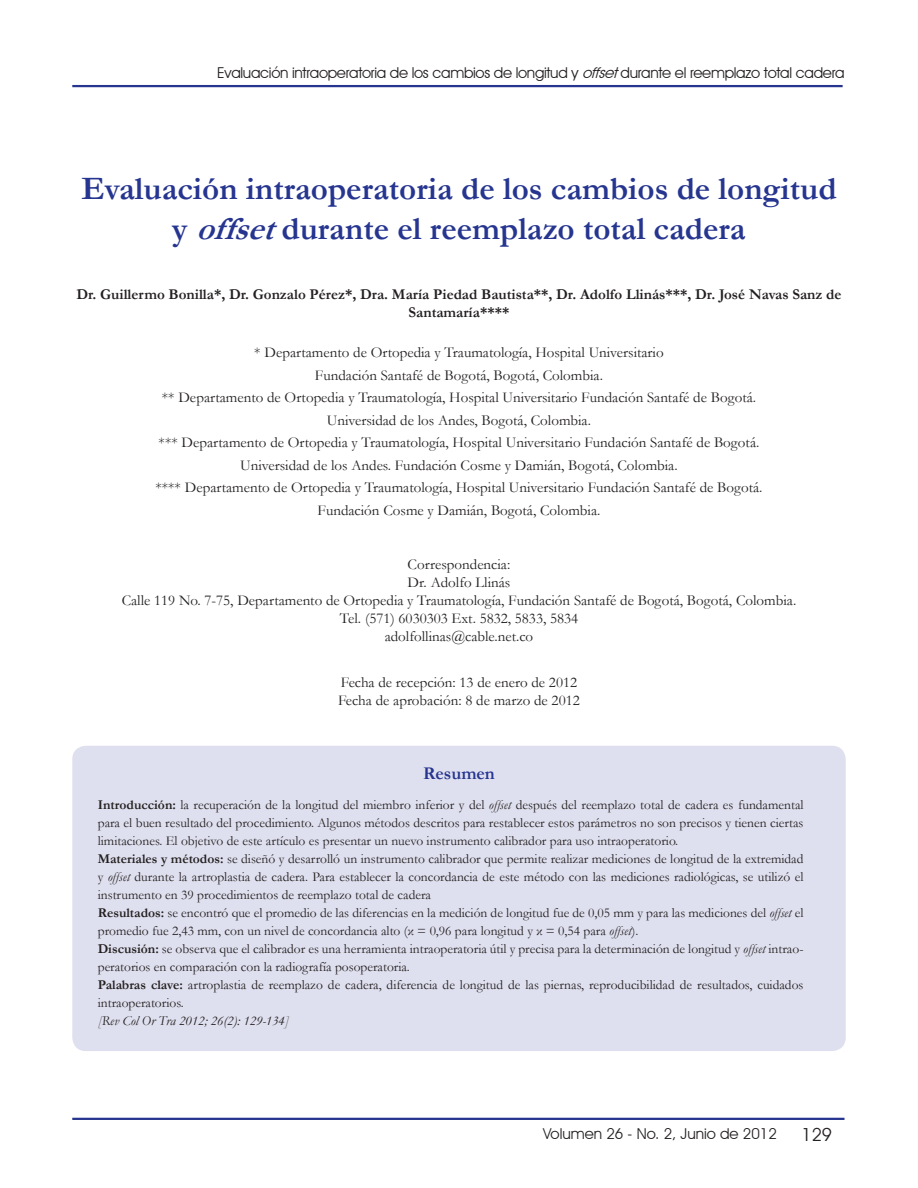
<style>
.page{position:relative;width:918px;height:1188px;background:#fff}
.page>*{position:absolute;margin:0;border:0;box-sizing:border-box;transform-origin:0 0}
.TITULO_ARTICULO{font:700 33px/39.6px "Garamond";color:#26358f;text-align:center}
.TITULO_ABSTRACT{font:700 18px "Garamond";color:#26358f}
.t1{font:18px "Avant Garde IT Cby BT";color:#231f20}
.AUTOR{font:15px "Garamond";color:#231f20}
.AUTOR-2{font:700 15px/18px "Garamond";color:#231f20;text-align:center}
.TITULO_ARTICULO-2{font:15px "Avant Garde IT Cby BT";letter-spacing:-.02em;color:#231f20}
.TITULO_ARTICULO-3{font:15px "Avant Garde IT Cby BT";color:#231f20}
.ABSTRACT{font:13.5px/18px "Garamond";color:#231f20}
.ABSTRACT-2{font:italic 13.5px "Garamond";color:#231f20}
.s1{font-style:italic}
.s2{font-weight:700}
</style>
<div class="page">
<hr style="left:72px;top:1118px;width:773px;height:2px;background:#26358f">
<hr style="left:72px;top:85px;width:771px;height:2px;background:#26358f">
<div style="left:72px;top:746px;width:774px;height:305px;background:#dfe0ef;border-radius:14px"></div>
<p class="TITULO_ARTICULO-2" style="left:217px;top:64px;width:629px">Evaluación intraoperatoria de los cambios de longitud y <span class="s1">offset</span>durante el reemplazo total cadera</p>
<p class="TITULO_ARTICULO" style="left:81px;top:169px;width:757px">Evaluación intraoperatoria de los cambios de longitud y <span class="s1">offset</span>durante el reemplazo total cadera</p>
<p class="AUTOR-2" style="left:76px;top:285px;width:767px">Dr. Guillermo Bonilla*, Dr. Gonzalo Pérez*, Dra. María Piedad Bautista**, Dr. Adolfo Llinás***, Dr. José Navas Sanz de<br>Santamaría****</p>
<p class="AUTOR" style="left:254px;top:342px;width:411px">* Departamento de Ortopedia y Traumatología, Hospital Universitario</p>
<p class="AUTOR" style="left:315px;top:365px;width:290px">Fundación Santafé de Bogotá, Bogotá, Colombia.</p>
<p class="AUTOR" style="left:162px;top:387px;width:596px">** Departamento de Ortopedia y Traumatología, Hospital Universitario Fundación Santafé de Bogotá.</p>
<p class="AUTOR" style="left:327px;top:410px;width:266px">Universidad de los Andes, Bogotá, Colombia.</p>
<p class="AUTOR" style="left:159px;top:432px;width:602px">*** Departamento de Ortopedia y Traumatología, Hospital Universitario Fundación Santafé de Bogotá.</p>
<p class="AUTOR" style="left:240px;top:455px;width:439px">Universidad de los Andes. Fundación Cosme y Damián, Bogotá, Colombia.</p>
<p class="AUTOR" style="left:155px;top:477px;width:609px">**** Departamento de Ortopedia y Traumatología, Hospital Universitario Fundación Santafé de Bogotá.</p>
<p class="AUTOR" style="left:318px;top:500px;width:284px">Fundación Cosme y Damián, Bogotá, Colombia.</p>
<p class="AUTOR" style="left:408px;top:554px;width:104px">Correspondencia:</p>
<p class="AUTOR" style="left:408px;top:572px;width:104px">Dr. Adolfo Llinás</p>
<p class="AUTOR" style="left:122px;top:590px;width:676px">Calle 119 No. 7-75, Departamento de Ortopedia y Traumatología, Fundación Santafé de Bogotá, Bogotá, Colombia.</p>
<p class="AUTOR" style="left:340px;top:608px;width:240px">Tel. (571) 6030303 Ext. 5832, 5833, 5834</p>
<p class="AUTOR" style="left:385px;top:626px;width:150px">adolfollinas@cable.net.co</p>
<p class="AUTOR" style="left:341px;top:672px;width:238px">Fecha de recepción: 13 de enero de 2012</p>
<p class="AUTOR" style="left:338px;top:690px;width:243px">Fecha de aprobación: 8 de marzo de 2012</p>
<p class="TITULO_ABSTRACT" style="left:423px;top:762px;width:73px">Resumen</p>
<p class="ABSTRACT" style="left:98px;top:796px;width:707px;text-align:justify"><span class="s2">Introducción:</span> la recuperación de la longitud del miembro inferior y del <span class="s1">offset</span> después del reemplazo total de cadera es fundamental para el buen resultado del procedimiento. Algunos métodos descritos para restablecer estos parámetros no son precisos y tienen ciertas limitaciones. El objetivo de este artículo es presentar un nuevo instrumento calibrador para uso intraoperatorio.</p>
<p class="ABSTRACT" style="left:98px;top:850px;width:707px;text-align:justify"><span class="s2">Materiales y métodos:</span> se diseñó y desarrolló un instrumento calibrador que permite realizar mediciones de longitud de la extremidad y <span class="s1">offset</span> durante la artroplastia de cadera. Para establecer la concordancia de este método con las mediciones radiológicas, se utilizó el instrumento en 39 procedimientos de reemplazo total de cadera</p>
<p class="ABSTRACT" style="left:98px;top:904px;width:707px"><span class="s2">Resultados:</span> se encontró que el promedio de las diferencias en la medición de longitud fue de 0,05 mm y para las mediciones del <span class="s1">offset</span> el promedio fue 2,43 mm, con un nivel de concordancia alto (κ = 0,96 para longitud y κ = 0,54 para <span class="s1">offset</span>).</p>
<p class="ABSTRACT" style="left:98px;top:940px;width:707px"><span class="s2">Discusión:</span> se observa que el calibrador es una herramienta intraoperatoria útil y precisa para la determinación de longitud y <span class="s1">offset</span> intrao&shy;peratorios en comparación con la radiografía posoperatoria.</p>
<p class="ABSTRACT" style="left:98px;top:976px;width:707px"><span class="s2">Palabras clave:</span> artroplastia de reemplazo de cadera, diferencia de longitud de las piernas, reproducibilidad de resultados, cuidados intraoperatorios.</p>
<p class="ABSTRACT-2" style="left:98px;top:1012px;width:193px">[Rev Col Or Tra 2012; 26(2): 129-134]</p>
<p class="TITULO_ARTICULO-3" style="left:543px;top:1125px;width:235px">Volumen 26 - No. 2, Junio de 2012</p>
<p class="t1" style="left:802px;top:1124px;width:32px">129</p>
</div>
